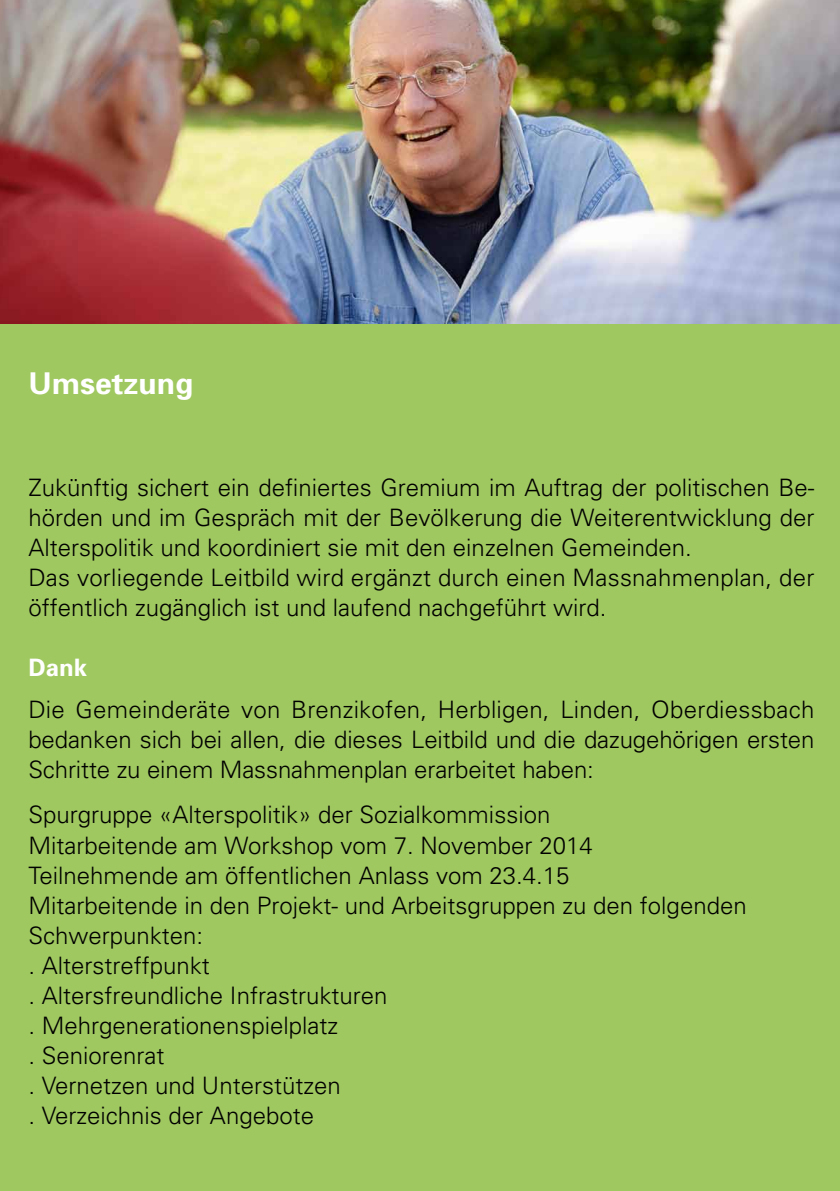
<style>
.page{position:relative;width:840px;height:1191px;background:#fff}
.page>*{position:absolute;margin:0;border:0;box-sizing:border-box;transform-origin:0 0}
.t1{font:700 30px "Univers";color:#fff}
.t2{font:300 24px/30px "Univers";color:#000}
.t3{font:700 24px "Univers";color:#fff}
</style>
<div class="page">
<div style="left:0;top:0;width:839px;height:1191px;background:#a0c860"></div>
<img style="left:0;top:0;width:839px;height:323px">
<p class="t1" style="left:28px;top:365px;width:167px">Umsetzung</p>
<p class="t2" style="left:28px;top:473px;width:787px">Zukünftig sichert ein definiertes Gremium im Auftrag der politischen Be&shy;hörden und im Gespräch mit der Bevölkerung die Weiterentwicklung der Alterspolitik und koordiniert sie mit den einzelnen Gemeinden.<br>Das vorliegende Leitbild wird ergänzt durch einen Massnahmenplan, der öffentlich zugänglich ist und laufend nachgeführt wird.</p>
<p class="t3" style="left:28px;top:653px;width:60px">Dank</p>
<p class="t2" style="left:28px;top:695px;width:787px;text-align:justify">Die Gemeinderäte von Brenzikofen, Herbligen, Linden, Oberdiessbach bedanken sich bei allen, die dieses Leitbild und die dazugehörigen ersten Schritte zu einem Massnahmenplan erarbeitet haben:</p>
<p class="t2" style="left:28px;top:800px;width:719px">Spurgruppe «Alterspolitik» der Sozialkommission<br>Mitarbeitende am Workshop vom 7. November 2014<br>Teilnehmende am öffentlichen Anlass vom 23.4.15<br>Mitarbeitende in den Projekt- und Arbeitsgruppen zu den folgenden Schwerpunkten:<br>. Alterstreffpunkt<br>. Altersfreundliche Infrastrukturen<br>. Mehrgenerationenspielplatz<br>. Seniorenrat<br>. Vernetzen und Unterstützen<br>. Verzeichnis der Angebote</p>
</div>
